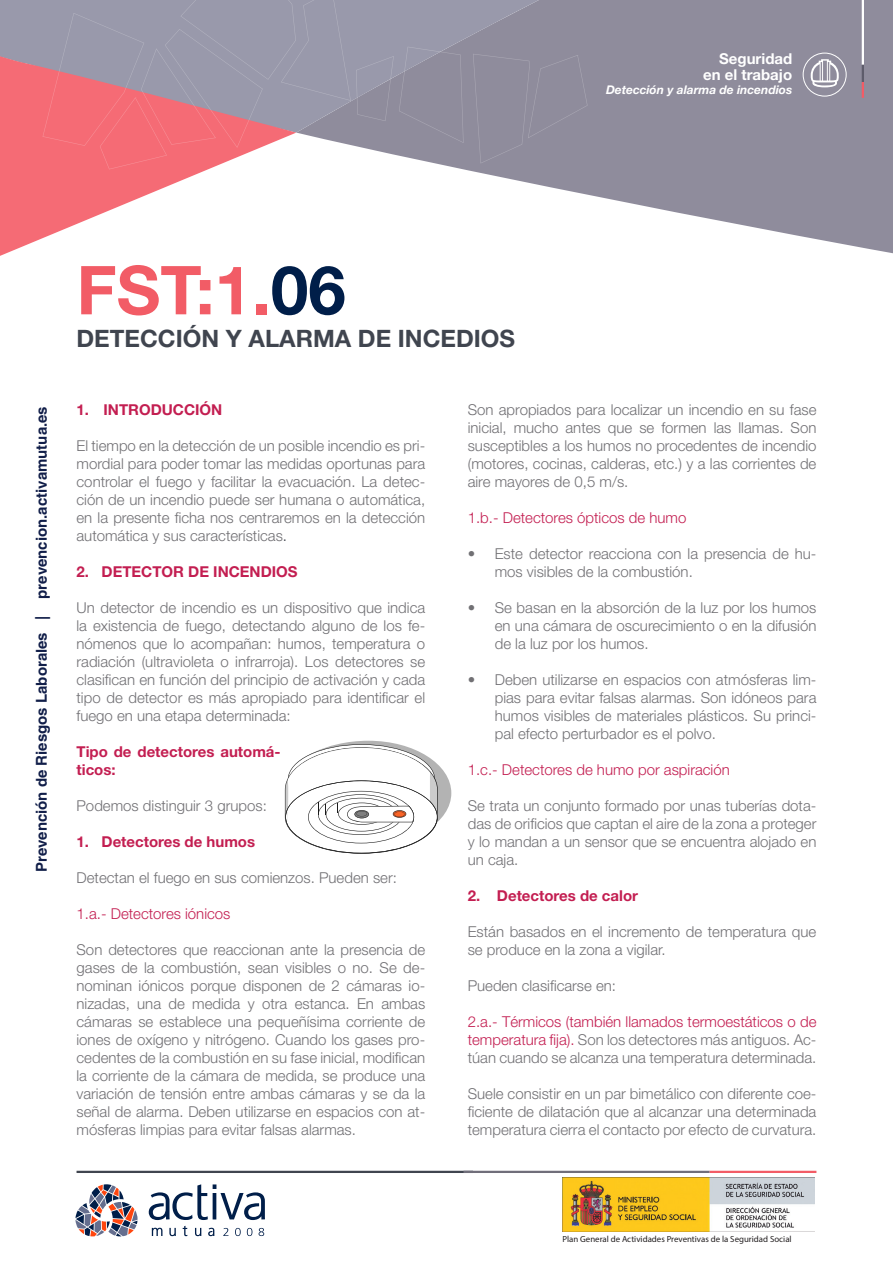
<style>
.page{position:relative;width:893px;height:1263px;background:#fff}
.page>*{position:absolute;margin:0;border:0;box-sizing:border-box;transform-origin:0 0}
.t1{font:700 67.5px "Helvetica Neue";color:#f25c66}
.subtitulo3{font:700 24px "Helvetica Neue";color:#40454f}
.subtitulo3-2{font:300 15px/18px "Helvetica Neue";color:#717074;text-align:justify}
.subtitulo3-3{font:700 15px/18px "Helvetica Neue";color:#c31e51}
.subtitulo3-4{font:300 15px "Helvetica Neue";color:#c31e51}
.t2{font:700 15px "Helvetica LT Std";color:#111e49}
.SUBTITULO_1{font:700 15px "Helvetica Neue";color:#fff}
.SUBTITULO_1-2{font:italic 700 12px "Helvetica Neue";color:#fff}
.t3{font:8.85px "Myriad Pro";color:#231f20}
.s1{color:#001e49}
.s2{color:#40454f}
.s3{color:#c31e51}
</style>
<div class="page">
<hr style="left:77px;top:1171px;width:396px;height:2px;background:#40454f">
<hr style="left:463px;top:1171px;width:247px;height:2px;background:#706e7a">
<hr style="left:710px;top:1171px;width:106px;height:2px;background:#f25c66">
<img style="left:562px;top:1178px;width:252px;height:53px">
<svg style="left:149px;top:1184px;width:116px;height:36px"></svg>
<svg style="left:152px;top:1226px;width:112px;height:10px"></svg>
<svg style="left:75px;top:1184px;width:63px;height:52px"></svg>
<svg style="left:462px;top:0;width:431px;height:254px;fill:#8f8c9c"></svg>
<svg style="left:0;top:169px;width:209px;height:87px"></svg>
<svg style="left:0;top:0;width:593px;height:169px;background:#ad909f"></svg>
<hr style="left:862px;top:0;width:2px;height:65px;background:#fff">
<svg style="left:862px;top:65px;width:2px;height:33px"></svg>
<svg style="left:811px;top:59px;width:28px;height:28px"></svg>
<div style="left:803px;top:53px;width:43px;height:43px;border:1px solid #fff;border-radius:50%"></div>
<svg style="left:285px;top:741px;width:166px;height:113px"></svg>
<p class="SUBTITULO_1" style="left:719px;top:49px;width:75px">Seguridad</p>
<p class="SUBTITULO_1" style="left:703px;top:65px;width:91px">en el trabajo</p>
<p class="SUBTITULO_1-2" style="left:606px;top:82px;width:188px">Detección y alarma de incendios</p>
<p class="t2" style="left:32px;top:872px;width:468px;rotate:-90deg">Prevención de Riesgos Laborales | prevencion.activamutua.es</p>
<p class="t1" style="left:77px;top:248px;width:271px">FST:1.<span class="s1">06</span></p>
<p class="subtitulo3" style="left:77px;top:323px;width:440px">DETECCIÓN Y ALARMA DE INCEDIOS</p>
<p class="subtitulo3-3" style="left:77px;top:400px;width:147px">1. INTRODUCCIÓN</p>
<p class="subtitulo3-2" style="left:77px;top:436px;width:350px">El tiempo en la detección de un posible incendio es pri&shy;mordial para poder tomar las medidas oportunas para controlar el fuego y facilitar la evacuación. La detec&shy;ción de un incendio puede ser humana o automática, en la presente ficha nos centraremos en la detección automática y sus características<span class="s2">.</span></p>
<p class="subtitulo3-3" style="left:77px;top:562px;width:223px">2. DETECTOR DE INCENDIOS</p>
<p class="subtitulo3-2" style="left:77px;top:598px;width:350px">Un detector de incendio es un dispositivo que indica la existencia de fuego, detectando alguno de los fe&shy;nómenos que lo acompañan: humos, temperatura o radiación (ultravioleta o infrarroja). Los detectores se clasifican en función del principio de activación y cada tipo de detector es más apropiado para identificar el fuego en una etapa determinada:</p>
<p class="subtitulo3-3" style="left:77px;top:742px;width:206px">Tipo de detectores automá&shy;ticos:</p>
<p class="subtitulo3-2" style="left:77px;top:796px;width:192px">Podemos distinguir 3 grupos:</p>
<p class="subtitulo3-3" style="left:77px;top:832px;width:180px">1. Detectores de humos</p>
<p class="subtitulo3-2" style="left:77px;top:868px;width:322px">Detectan el fuego en sus comienzos. Pueden ser:</p>
<p class="subtitulo3-4" style="left:77px;top:904px;width:155px">1.a.- Detectores iónicos</p>
<p class="subtitulo3-2" style="left:77px;top:940px;width:350px">Son detectores que reaccionan ante la presencia de gases de la combustión, sean visibles o no. Se de&shy;nominan iónicos porque disponen de 2 cámaras io&shy;nizadas, una de medida y otra estanca. En ambas cámaras se establece una pequeñísima corriente de iones de oxígeno y nitrógeno. Cuando los gases pro&shy;cedentes de la combustión en su fase inicial, modifican la corriente de la cámara de medida, se produce una variación de tensión entre ambas cámaras y se da la señal de alarma. Deben utilizarse en espacios con at&shy;mósferas limpias para evitar falsas alarmas.</p>
<p class="subtitulo3-2" style="left:468px;top:400px;width:350px">Son apropiados para localizar un incendio en su fase inicial, mucho antes que se formen las llamas. Son susceptibles a los humos no procedentes de incendio (motores, cocinas, calderas, etc.) y a las corrientes de aire mayores de 0,5 m/s.</p>
<p class="subtitulo3-4" style="left:468px;top:508px;width:220px">1.b.- Detectores ópticos de humo</p>
<p class="subtitulo3-2" style="left:495px;top:544px;width:323px;text-indent:-27px">• Este detector reacciona con la presencia de hu&shy;mos visibles de la combustión.</p>
<p class="subtitulo3-2" style="left:495px;top:598px;width:323px;text-indent:-27px">• Se basan en la absorción de la luz por los humos en una cámara de oscurecimiento o en la difusión de la luz por los humos.</p>
<p class="subtitulo3-2" style="left:495px;top:670px;width:323px;text-indent:-27px">• Deben utilizarse en espacios con atmósferas lim&shy;pias para evitar falsas alarmas. Son idóneos para humos visibles de materiales plásticos. Su princi&shy;pal efecto perturbador es el polvo.</p>
<p class="subtitulo3-4" style="left:468px;top:760px;width:264px">1.c.- Detectores de humo por aspiración</p>
<p class="subtitulo3-2" style="left:468px;top:796px;width:350px">Se trata un conjunto formado por unas tuberías dota&shy;das de orificios que captan el aire de la zona a proteger y lo mandan a un sensor que se encuentra alojado en un caja.</p>
<p class="subtitulo3-3" style="left:468px;top:886px;width:172px">2. Detectores de calor</p>
<p class="subtitulo3-2" style="left:468px;top:922px;width:350px">Están basados en el incremento de temperatura que se produce en la zona a vigilar.</p>
<p class="subtitulo3-2" style="left:468px;top:976px;width:150px">Pueden clasificarse en:</p>
<p class="subtitulo3-2" style="left:468px;top:1012px;width:350px"><span class="s3">2.a.- Térmicos (también llamados termoestáticos o de temperatura fija).</span> Son los detectores más antiguos. Ac&shy;túan cuando se alcanza una temperatura determinada.</p>
<p class="subtitulo3-2" style="left:468px;top:1084px;width:350px">Suele consistir en un par bimetálico con diferente coe&shy;ficiente de dilatación que al alcanzar una determinada temperatura cierra el contacto por efecto de curvatura.</p>
<p class="t3" style="left:562px;top:1233px;width:231px">Plan General de Actividades Preventivas de la Seguridad Social</p>
</div>
